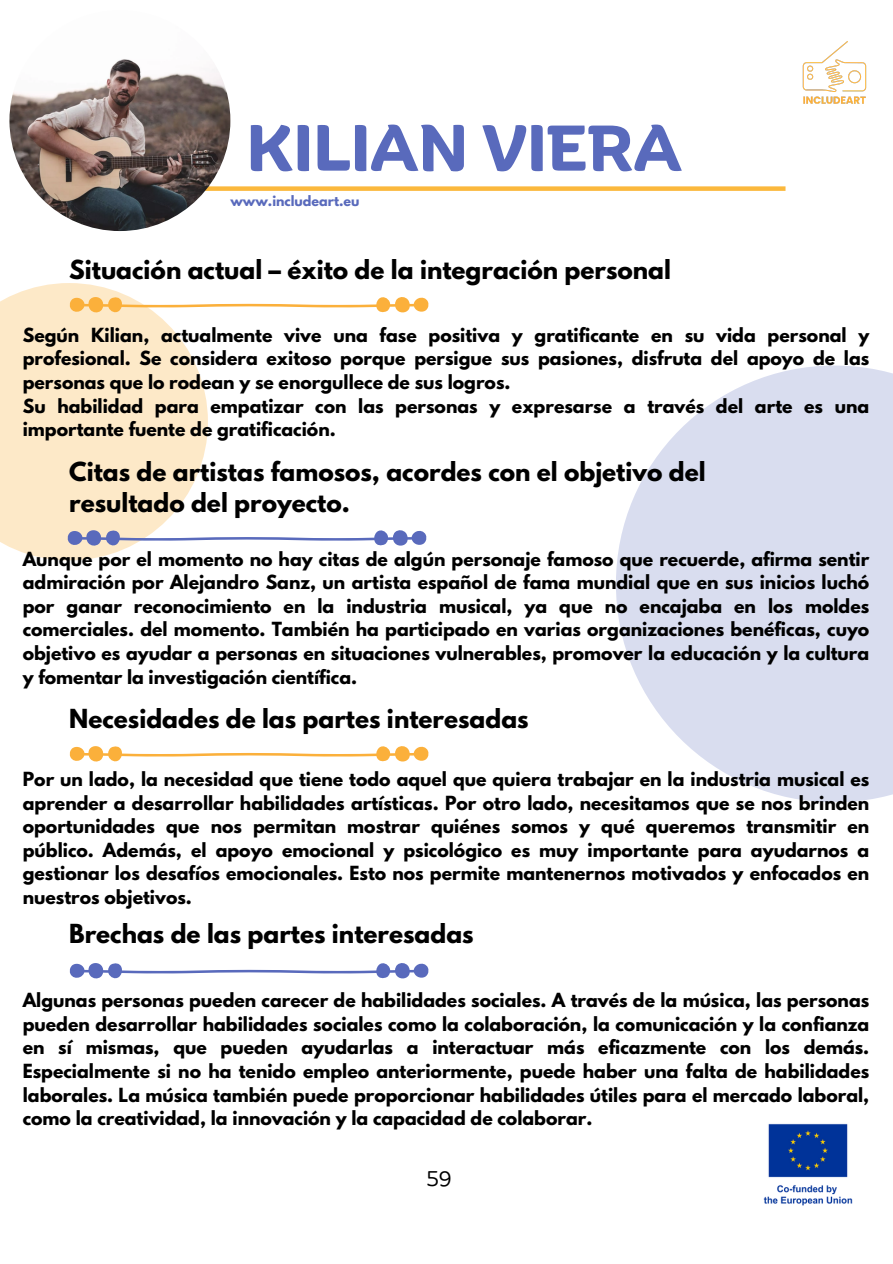
<style>
.page{position:relative;width:893px;height:1264px;background:#fff}
.page>*{position:absolute;margin:0;border:0;box-sizing:border-box;transform-origin:0 0}
.t1{font:700 62.55px "Binate Display";color:#596abc}
.t2{font:700 23.25px/31.5px "League Spartan";color:#000}
.t3{font:20.7px "Binate Display";color:#000}
.t4{font:700 17.25px/23.7px "League Spartan";color:#000;text-align:justify}
.t5{font:700 12.75px "League Spartan";color:#596abc}
</style>
<div class="page">
<div style="left:89px;top:186px;width:696px;height:5px;background:#fbb83c"></div>
<svg style="left:616px;top:365px;width:276px;height:437px;fill:#d9ddef"></svg>
<svg style="left:0;top:283px;width:208px;height:277px;background:#fdebce"></svg>
<img style="left:802px;top:41px;width:65px;height:63px">
<svg style="left:67px;top:529px;width:359px;height:18px"></svg>
<svg style="left:69px;top:963px;width:359px;height:16px"></svg>
<img style="left:9px;top:10px;width:221px;height:221px;border-radius:50%">
<svg style="left:69px;top:746px;width:359px;height:16px"></svg>
<svg style="left:69px;top:296px;width:359px;height:18px"></svg>
<img style="left:763px;top:1123px;width:90px;height:83px">
<p class="t1" style="left:246px;top:89px;width:437px">KILIAN VIERA</p>
<p class="t5" style="left:230px;top:194px;width:131px">www.includeart.eu</p>
<p class="t2" style="left:69px;top:257px;width:603px">Situación actual – éxito de la integración personal</p>
<p class="t4" style="left:23px;top:325px;width:848px">Según Kilian, actualmente vive una fase positiva y gratificante en su vida personal y profesional. Se considera exitoso porque persigue sus pasiones, disfruta del apoyo de las personas que lo rodean y se enorgullece de sus logros.</p>
<p class="t4" style="left:23px;top:396px;width:848px">Su habilidad para empatizar con las personas y expresarse a través del arte es una importante fuente de gratificación.</p>
<p class="t2" style="left:69px;top:458px;width:638px">Citas de artistas famosos, acordes con el objetivo del resultado del proyecto.</p>
<p class="t4" style="left:23px;top:549px;width:848px">Aunque por el momento no hay citas de algún personaje famoso que recuerde, afirma sentir admiración por Alejandro Sanz, un artista español de fama mundial que en sus inicios luchó por ganar reconocimiento en la industria musical, ya que no encajaba en los moldes comerciales. del momento. También ha participado en varias organizaciones benéficas, cuyo objetivo es ayudar a personas en situaciones vulnerables, promover la educación y la cultura y fomentar la investigación científica.</p>
<p class="t2" style="left:69px;top:706px;width:461px">Necesidades de las partes interesadas</p>
<p class="t4" style="left:23px;top:769px;width:848px">Por un lado, la necesidad que tiene todo aquel que quiera trabajar en la industria musical es aprender a desarrollar habilidades artísticas. Por otro lado, necesitamos que se nos brinden oportunidades que nos permitan mostrar quiénes somos y qué queremos transmitir en público. Además, el apoyo emocional y psicológico es muy importante para ayudarnos a gestionar los desafíos emocionales. Esto nos permite mantenernos motivados y enfocados en nuestros objetivos.</p>
<p class="t2" style="left:69px;top:920px;width:406px">Brechas de las partes interesadas</p>
<p class="t4" style="left:23px;top:990px;width:848px">Algunas personas pueden carecer de habilidades sociales. A través de la música, las personas pueden desarrollar habilidades sociales como la colaboración, la comunicación y la confianza en sí mismas, que pueden ayudarlas a interactuar más eficazmente con los demás.<br>Especialmente si no ha tenido empleo anteriormente, puede haber una falta de habilidades laborales. La música también puede proporcionar habilidades útiles para el mercado laboral, como la creatividad, la innovación y la capacidad de colaborar.</p>
<p class="t3" style="left:427px;top:1158px;width:26px">59</p>
</div>
